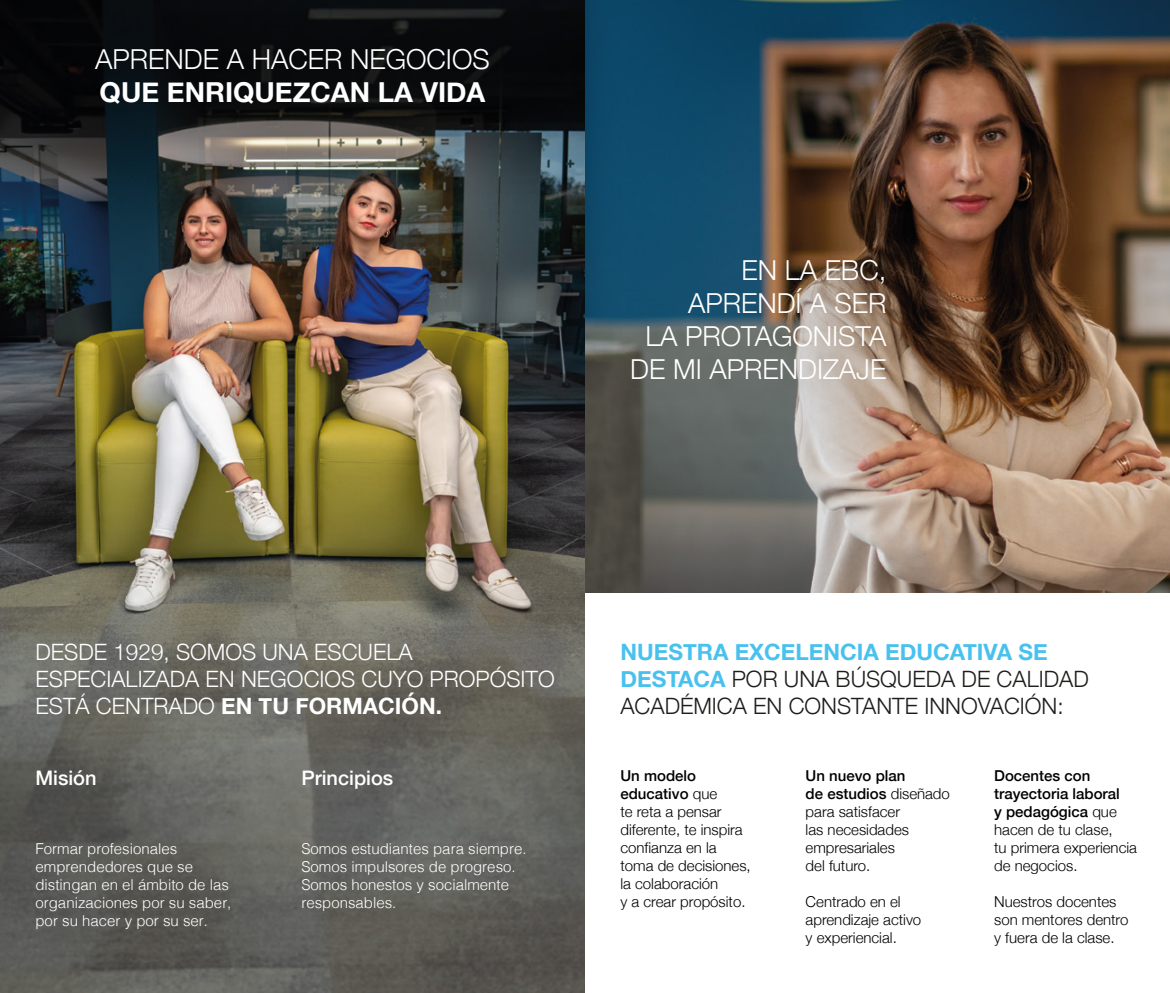
<style>
.page{position:relative;width:1170px;height:993px;background:#fff}
.page>*{position:absolute;margin:0;border:0;box-sizing:border-box;transform-origin:0 0}
.t1{font:300 27.5px/33px "Helvetica Neue";color:#fff;text-align:right}
.t2{font:700 27.5px "Helvetica Neue";color:#fff}
.t3{font:300 22.5px/27px "Helvetica Neue";color:#1d1d1b}
.t4{font:300 22.5px/27px "Helvetica Neue";color:#fff}
.t5{font:500 20px "Helvetica Neue";color:#fff}
.t6{font:300 15px/18px "Helvetica Neue";color:#010101}
.t7{font:300 15px/18px "Helvetica";color:#fff}
.s1{font-weight:700}
.s2{font-weight:700;color:#49c1ee}
.s3{font-weight:500}
</style>
<div class="page">
<img style="left:585px;top:0;width:584px;height:592px">
<img style="left:0;top:0;width:585px;height:992px">
<h1 class="t1" style="left:95px;top:41px;width:396px">APRENDE A HACER NEGOCIOS</h1>
<h1 class="t2" style="left:100px;top:71px;width:387px">QUE ENRIQUEZCAN LA VIDA</h1>
<h1 class="t1" style="left:630px;top:251px;width:257px">EN LA EBC,<br>APRENDÍ A SER<br>LA PROTAGONISTA<br>DE MI APRENDIZAJE</h1>
<h2 class="t4" style="left:35px;top:636px;width:520px">DESDE 1929, SOMOS UNA ESCUELA<br>ESPECIALIZADA EN NEGOCIOS CUYO PROPÓSITO<br>ESTÁ CENTRADO <span class="s1">EN TU FORMACIÓN.</span></h2>
<h3 class="t5" style="left:35px;top:761px;width:63px">Misión</h3>
<h3 class="t5" style="left:301px;top:761px;width:93px">Principios</h3>
<p class="t7" style="left:35px;top:838px;width:197px">Formar profesionales emprendedores que se distingan en el ámbito de las organizaciones por su saber, por su hacer y por su ser.</p>
<p class="t7" style="left:301px;top:838px;width:227px">Somos estudiantes para siempre.<br>Somos impulsores de progreso.<br>Somos honestos y socialmente responsables.</p>
<h2 class="t3" style="left:620px;top:636px;width:470px"><span class="s2">NUESTRA EXCELENCIA EDUCATIVA SE<br>DESTACA</span> POR UNA BÚSQUEDA DE CALIDAD<br>ACADÉMICA EN CONSTANTE INNOVACIÓN:</h2>
<p class="t6" style="left:620px;top:765px;width:132px"><span class="s3">Un modelo educativo</span> que<br>te reta a pensar diferente, te inspira confianza en la toma de decisiones, la colaboración<br>y a crear propósito.</p>
<p class="t6" style="left:805px;top:765px;width:146px"><span class="s3">Un nuevo plan<br>de estudios</span> diseñado para satisfacer<br>las necesidades empresariales<br>del futuro.</p>
<p class="t6" style="left:805px;top:891px;width:117px">Centrado en el aprendizaje activo y experiencial.</p>
<p class="t6" style="left:994px;top:765px;width:144px"><span class="s3">Docentes con trayectoria laboral<br>y pedagógica</span> que hacen de tu clase,<br>tu primera experiencia de negocios.</p>
<p class="t6" style="left:994px;top:891px;width:136px">Nuestros docentes son mentores dentro y fuera de la clase.</p>
</div>
